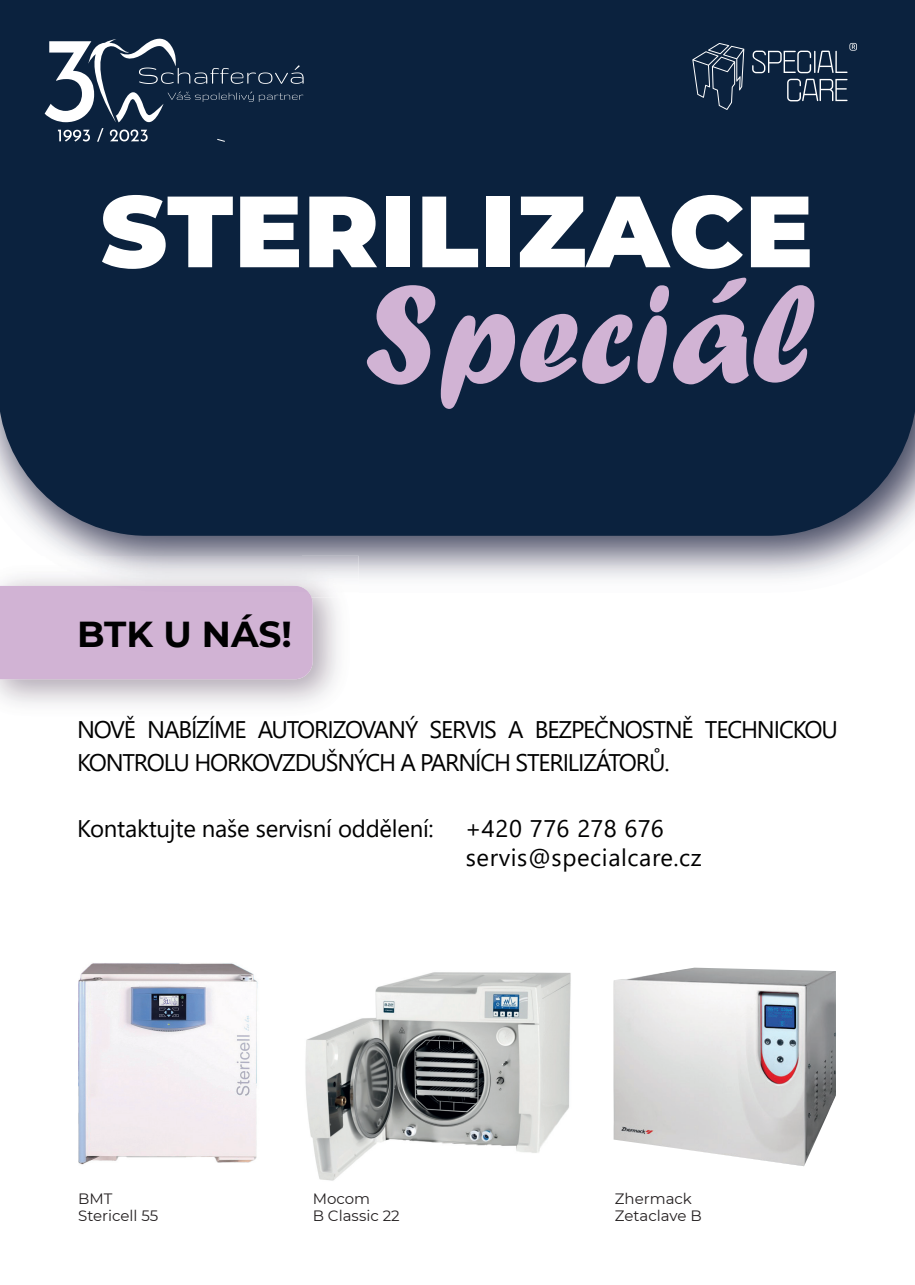
<style>
.page{position:relative;width:915px;height:1285px;background:#fff}
.page>*{position:absolute;margin:0;border:0;box-sizing:border-box;transform-origin:0 0}
.t1{font:144.3px "Forte";color:#d1b3d4}
.t2{font:900 100.95px "Montserrat";letter-spacing:.01em;color:#fff}
.t3{font:700 36px "Montserrat";color:#000001}
.t4{font:24px/33px "Segoe UI";letter-spacing:-.05em;color:#000001}
.t5{font:24px/28.8px "Segoe UI";letter-spacing:.025em;color:#000001}
.t6{font:24px "Segoe UI";letter-spacing:-.01em;color:#000001}
.t7{font:15px/16.5px "Montserrat";color:#231f20}
</style>
<div class="page">
<div style="left:0;top:597px;width:313px;height:82px;background:#d1b3d4"></div>
<img style="left:41px;top:536px;width:260px;height:20px">
<img style="left:301px;top:536px;width:594px;height:61px">
<div style="left:0;top:586px;width:311px;height:11px;background:#d1b3d4"></div>
<div style="left:0;top:0;width:914px;height:536px;background:#0b223e"></div>
<svg style="left:787px;top:79px;width:60px;height:22px"></svg>
<svg style="left:692px;top:43px;width:52px;height:67px;background:#2b3f57"></svg>
<svg style="left:752px;top:43px;width:104px;height:30px;background:#30445b"></svg>
<svg style="left:45px;top:26px;width:258px;height:116px;background:#2a3e57"></svg>
<img style="left:305px;top:972px;width:266px;height:209px">
<img style="left:78px;top:963px;width:180px;height:202px">
<img style="left:613px;top:967px;width:222px;height:199px">
<h2 class="t2" style="left:101px;top:155px;width:714px">STERILIZACE</h2>
<h1 class="t1" style="left:363px;top:250px;width:454px">Speciál</h1>
<h3 class="t3" style="left:77px;top:608px;width:216px">BTK U NÁS!</h3>
<p class="t4" style="left:77px;top:710px;width:762px">NOVĚ NABÍZÍME AUTORIZOVANÝ SERVIS A BEZPEČNOSTNĚ TECHNICKOU<br>KONTROLU HORKOVZDUŠNÝCH A PARNÍCH STERILIZÁTORŮ.</p>
<p class="t6" style="left:77px;top:805px;width:358px">Kontaktujte naše servisní oddělení:</p>
<p class="t5" style="left:465px;top:811px;width:238px">+420 776 278 676 servis@specialcare.cz</p>
<p class="t7" style="left:78px;top:1189px;width:82px">BMT<br>Stericell 55</p>
<p class="t7" style="left:313px;top:1189px;width:89px">Mocom<br>B Classic 22</p>
<p class="t7" style="left:614px;top:1189px;width:88px">Zhermack<br>Zetaclave B</p>
</div>
